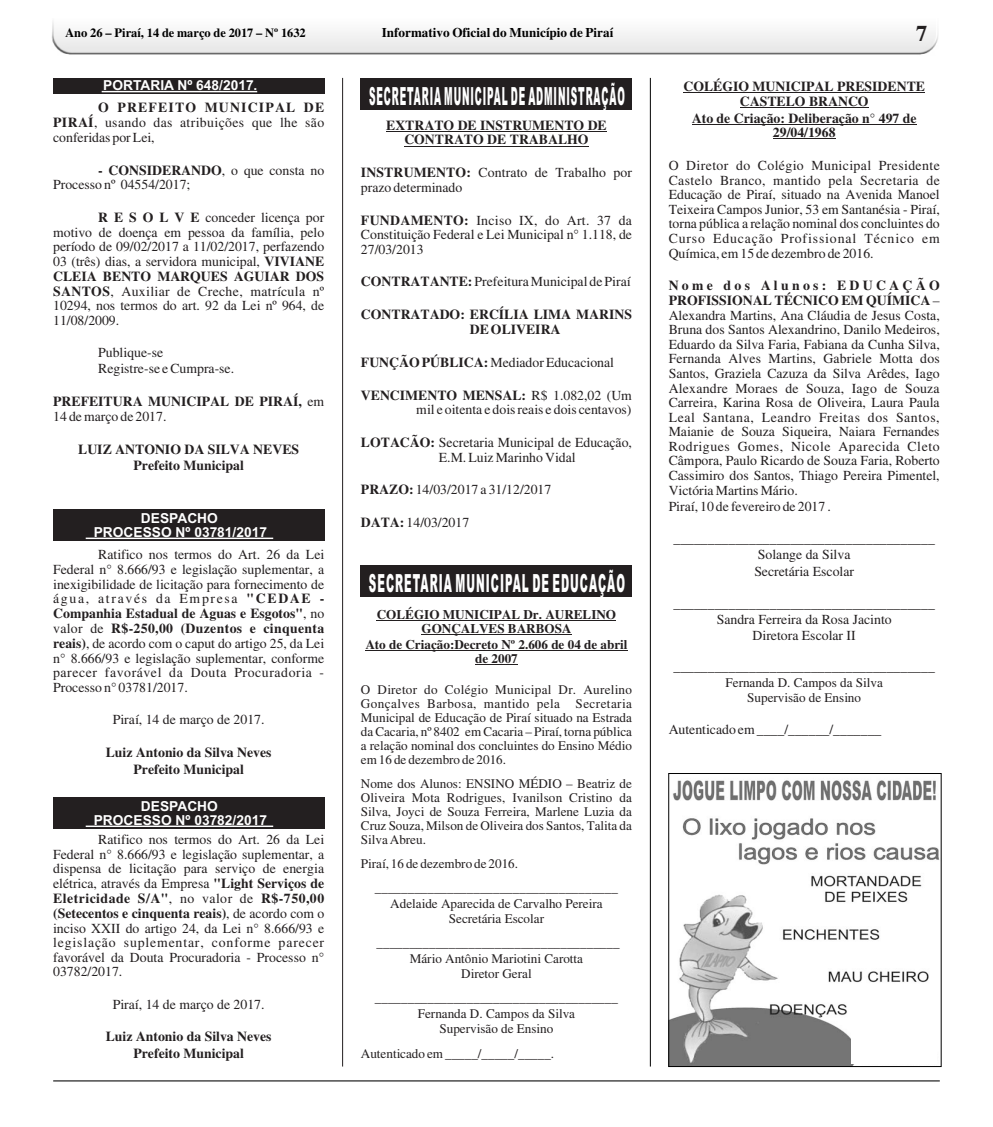
<style>
.page{position:relative;width:993px;height:1127px;background:#fff}
.page>*{position:absolute;margin:0;border:0;box-sizing:border-box;transform-origin:0 0}
.t1{font:900 25px "Arial";letter-spacing:.095em;color:#fff;scale:.36 1}
.t2{font:900 25px "Arial";letter-spacing:.095em;color:#fff;scale:.42 1}
.t3{font:700 22.5px "Times New Roman";color:#231f20}
.t4{font:13.75px/14.6px "Times New Roman";color:#231f20;text-align:justify}
.t5{font:700 13.75px/14.9px "Times New Roman";color:#231f20;text-align:center}
.t6{font:700 13.75px/13.8px "Arial";color:#fff;text-align:center}
.t7{font:700 13.25px "Times New Roman";color:#000}
.t8{font:13.12px/13.9px "Times New Roman";color:#231f20;text-align:center}
.t9{font:700 13.12px/14.2px "Times New Roman";color:#231f20;text-align:center}
.t10{font:700 12.5px "Times New Roman";color:#000}
.s1{font-size:12.62px}
.s2{font-weight:700}
.s3{font-weight:400}
</style>
<div class="page">
<img style="left:52px;top:22px;width:886px;height:33px">
<hr style="left:53px;top:1080px;width:886px;height:1px;background:#000">
<hr style="left:342px;top:78px;width:1px;height:988px;background:#231f20">
<hr style="left:649px;top:78px;width:1px;height:988px;background:#000">
<hr style="left:683px;top:92px;width:241px;height:1px;background:#231f20">
<hr style="left:739px;top:107px;width:129px;height:1px;background:#231f20">
<hr style="left:691px;top:124px;width:225px;height:1px;background:#231f20">
<hr style="left:772px;top:139px;width:63px;height:1px;background:#231f20">
<hr style="left:386px;top:131px;width:220px;height:1px;background:#231f20">
<hr style="left:404px;top:146px;width:184px;height:1px;background:#231f20">
<div style="left:53px;top:78px;width:271px;height:16px;background:#231f20"></div>
<hr style="left:102px;top:91px;width:155px;height:1px;background:#fff">
<div style="left:53px;top:509px;width:271px;height:31px;background:#231f20"></div>
<hr style="left:86px;top:537px;width:187px;height:2px;background:#fff">
<div style="left:53px;top:797px;width:271px;height:31px;background:#231f20"></div>
<hr style="left:86px;top:825px;width:187px;height:2px;background:#fff">
<div style="left:361px;top:78px;width:270px;height:32px;background:#231f20"></div>
<hr style="left:376px;top:620px;width:240px;height:1px;background:#231f20">
<hr style="left:421px;top:634px;width:150px;height:1px;background:#231f20">
<hr style="left:365px;top:650px;width:262px;height:1px;background:#231f20">
<hr style="left:475px;top:664px;width:42px;height:1px;background:#231f20">
<div style="left:361px;top:565px;width:270px;height:32px;background:#231f20"></div>
<img style="left:670px;top:780px;width:268px;height:284px">
<div style="left:668px;top:773px;width:272px;height:293px;border:1px solid #000"></div>
<div style="left:850px;top:1031px;width:85px;height:33px;background:#fff"></div>
<p class="t10" style="left:65px;top:29px;width:242px"><span class="s1">Ano 26 – Piraí,</span> 14 de março de 2017 – Nº 1632</p>
<p class="t7" style="left:382px;top:29px;width:233px">Informativo Oficial do Município de Piraí</p>
<h2 class="t3" style="left:915px;top:26px;width:13px">7</h2>
<p class="t6" style="left:103px;top:80px;width:156px">PORTARIA Nº 648/2017.</p>
<p class="t4" style="left:53px;top:102px;width:272px;text-indent:45px"><span class="s2">O PREFEITO MUNICIPAL DE PIRAÍ</span>, usando das atribuições que lhe são conferidas por Lei,</p>
<p class="t4" style="left:53px;top:164px;width:272px;text-indent:45px"><span class="s2">- CONSIDERANDO</span>, o que consta no<br>Processo nº 04554/2017;</p>
<p class="t4" style="left:53px;top:211px;width:272px;text-indent:45px"><span class="s2">R E S O L V E</span> conceder licença por motivo de doença em pessoa da família, pelo período de 09/02/2017 a 11/02/2017, perfazendo 03 (três) dias, a servidora municipal, <span class="s2">VIVIANE CLEIA BENTO MARQUES AGUIAR DOS SANTOS</span>, Auxiliar de Creche, matrícula nº 10294, nos termos do art. 92 da Lei nº 964, de 11/08/2009.</p>
<p class="t4" style="left:98px;top:346px;width:137px;line-height:16.1px">Publique-se<br>Registre-se e Cumpra-se.</p>
<p class="t5" style="left:53px;top:396px;width:272px;text-align:left">PREFEITURA MUNICIPAL DE PIRAÍ, <span class="s3">em<br>14 de março de 2017.</span></p>
<p class="t5" style="left:78px;top:442px;width:222px;line-height:16.5px">LUIZ ANTONIO DA SILVA NEVES<br>Prefeito Municipal</p>
<p class="t6" style="left:94px;top:512px;width:175px">DESPACHO<br>PROCESSO Nº 03781/2017</p>
<p class="t4" style="left:53px;top:549px;width:272px;text-indent:45px">Ratifico nos termos do Art. 26 da Lei Federal n° 8.666/93 e legislação suplementar, a inexigibilidade de licitação para fornecimento de água, através da Empresa <span class="s2">"CEDAE - Companhia Estadual de Aguas e Esgotos"</span>, no valor de <span class="s2">R$-250,00 (Duzentos e cinquenta reais)</span>, de acordo com o caput do artigo 25, da Lei n° 8.666/93 e legislação suplementar, conforme parecer favorável da Douta Procuradoria - Processo n° 03781/2017.</p>
<p class="t4" style="left:113px;top:714px;width:153px">Piraí, 14 de março de 2017.</p>
<p class="t5" style="left:106px;top:746px;width:167px;line-height:16.5px">Luiz Antonio da Silva Neves<br>Prefeito Municipal</p>
<p class="t6" style="left:94px;top:800px;width:175px">DESPACHO<br>PROCESSO Nº 03782/2017</p>
<p class="t4" style="left:53px;top:833px;width:273px;text-indent:45px">Ratifico nos termos do Art. 26 da Lei Federal n° 8.666/93 e legislação suplementar, a dispensa de licitação para serviço de energia elétrica, através da Empresa <span class="s2">"Light Serviços de Eletricidade S/A"</span>, no valor de <span class="s2">R$-750,00 (Setecentos e cinquenta reais)</span>, de acordo com o inciso XXII do artigo 24, da Lei n° 8.666/93 e legislação suplementar, conforme parecer favorável da Douta Procuradoria - Processo n° 03782/2017.</p>
<p class="t4" style="left:113px;top:998px;width:153px">Piraí, 14 de março de 2017.</p>
<p class="t5" style="left:106px;top:1030px;width:167px;line-height:16.5px">Luiz Antonio da Silva Neves<br>Prefeito Municipal</p>
<h1 class="t1" style="left:369px;top:87px;width:712px">SECRETARIA MUNICIPAL DE ADMINISTRAÇÃO</h1>
<p class="t5" style="left:386px;top:119px;width:222px">EXTRATO DE INSTRUMENTO DE<br>CONTRATO DE TRABALHO</p>
<p class="t4" style="left:361px;top:167px;width:272px"><span class="s2">INSTRUMENTO:</span> Contrato de Trabalho por prazo determinado</p>
<p class="t4" style="left:361px;top:214px;width:272px"><span class="s2">FUNDAMENTO:</span> Inciso IX, do Art. 37 da Constituição Federal e Lei Municipal n° 1.118, de 27/03/2013</p>
<p class="t4" style="left:361px;top:276px;width:271px"><span class="s2">CONTRATANTE:</span> Prefeitura Municipal de Piraí</p>
<p class="t5" style="left:469px;top:309px;width:164px;text-align:left;text-indent:-109px">CONTRATADO: ERCÍLIA LIMA MARINS<br>DE OLIVEIRA</p>
<p class="t4" style="left:361px;top:357px;width:254px"><span class="s2">FUNÇÃO PÚBLICA:</span> Mediador Educacional</p>
<p class="t4" style="left:361px;top:389px;width:272px;text-align:right"><span class="s2">VENCIMENTO MENSAL:</span> R$ 1.082,02 (Um mil e oitenta e dois reais e dois centavos)</p>
<p class="t4" style="left:438px;top:437px;width:195px;text-indent:-78px"><span class="s2">LOTACÃO:</span> Secretaria Municipal de Educação,<br>E.M. Luiz Marinho Vidal</p>
<p class="t4" style="left:361px;top:484px;width:192px"><span class="s2">PRAZO:</span> 14/03/2017 a 31/12/2017</p>
<p class="t4" style="left:361px;top:517px;width:110px"><span class="s2">DATA:</span> 14/03/2017</p>
<h1 class="t2" style="left:369px;top:574px;width:611px">SECRETARIA MUNICIPAL DE EDUCAÇÃO</h1>
<p class="t9" style="left:376px;top:609px;width:241px">COLÉGIO MUNICIPAL Dr. AURELINO<br>GONÇALVES BARBOSA</p>
<p class="t9" style="left:365px;top:639px;width:264px">Ato de Criação:Decreto Nº 2.606 de 04 de abril de 2007</p>
<p class="t8" style="left:361px;top:684px;width:272px;text-align:justify">O Diretor do Colégio Municipal Dr. Aurelino Gonçalves Barbosa, mantido pela Secretaria Municipal de Educação de Piraí situado na Estrada da Cacaria, nº 8402 em Cacaria – Piraí, torna pública a relação nominal dos concluintes do Ensino Médio em 16 de dezembro de 2016.</p>
<p class="t8" style="left:361px;top:778px;width:272px;text-align:justify">Nome dos Alunos: ENSINO MÉDIO – Beatriz de Oliveira Mota Rodrigues, Ivanilson Cristino da Silva, Joyci de Souza Ferreira, Marlene Luzia da Cruz Souza, Milson de Oliveira dos Santos, Talita da Silva Abreu.</p>
<p class="t8" style="left:375px;top:852px;width:244px;line-height:24.2px;text-align:left;text-indent:-14px">Piraí, 16 de dezembro de 2016. _____________________________________</p>
<p class="t8" style="left:390px;top:897px;width:214px;line-height:15.5px">Adelaide Aparecida de Carvalho Pereira<br>Secretária Escolar</p>
<p class="t8" style="left:376px;top:936px;width:244px;line-height:15.5px">_____________________________________<br>Mário Antônio Mariotini Carotta<br>Diretor Geral</p>
<p class="t8" style="left:375px;top:991px;width:244px;line-height:15.5px">_____________________________________<br>Fernanda D. Campos da Silva<br>Supervisão de Ensino</p>
<p class="t8" style="left:361px;top:1047px;width:195px">Autenticado em _____/_____/_____.</p>
<p class="t5" style="left:683px;top:80px;width:243px">COLÉGIO MUNICIPAL PRESIDENTE<br>CASTELO BRANCO</p>
<p class="t5" style="left:691px;top:112px;width:226px">Ato de Criação: Deliberação n° 497 de<br>29/04/1968</p>
<p class="t4" style="left:668px;top:160px;width:272px">O Diretor do Colégio Municipal Presidente Castelo Branco, mantido pela Secretaria de Educação de Piraí, situado na Avenida Manoel Teixeira Campos Junior, 53 em Santanésia - Piraí, torna pública a relação nominal dos concluintes do Curso Educação Profissional Técnico em Química, em 15 de dezembro de 2016.</p>
<p class="t4" style="left:668px;top:280px;width:272px"><span class="s2">Nome dos Alunos: EDUCAÇÃO PROFISSIONAL TÉCNICO EM QUÍMICA</span> – Alexandra Martins, Ana Cláudia de Jesus Costa, Bruna dos Santos Alexandrino, Danilo Medeiros, Eduardo da Silva Faria, Fabiana da Cunha Silva, Fernanda Alves Martins, Gabriele Motta dos Santos, Graziela Cazuza da Silva Arêdes, Iago Alexandre Moraes de Souza, Iago de Souza Carreira, Karina Rosa de Oliveira, Laura Paula Leal Santana, Leandro Freitas dos Santos, Maianie de Souza Siqueira, Naiara Fernandes Rodrigues Gomes, Nicole Aparecida Cleto Câmpora, Paulo Ricardo de Souza Faria, Roberto Cassimiro dos Santos, Thiago Pereira Pimentel, Victória Martins Mário.</p>
<p class="t4" style="left:668px;top:500px;width:164px">Piraí, 10 de fevereiro de 2017 .</p>
<p class="t4" style="left:673px;top:532px;width:263px;line-height:16.1px;text-align:center">______________________________________<br>Solange da Silva<br>Secretária Escolar</p>
<p class="t4" style="left:673px;top:597px;width:263px;line-height:16.1px;text-align:center">______________________________________<br>Sandra Ferreira da Rosa Jacinto<br>Diretora Escolar II</p>
<p class="t4" style="left:673px;top:660px;width:263px">______________________________________</p>
<p class="t8" style="left:725px;top:676px;width:159px;line-height:15.5px">Fernanda D. Campos da Silva<br>Supervisão de Ensino</p>
<p class="t4" style="left:668px;top:724px;width:214px">Autenticado em ____/______/_______</p>
</div>
